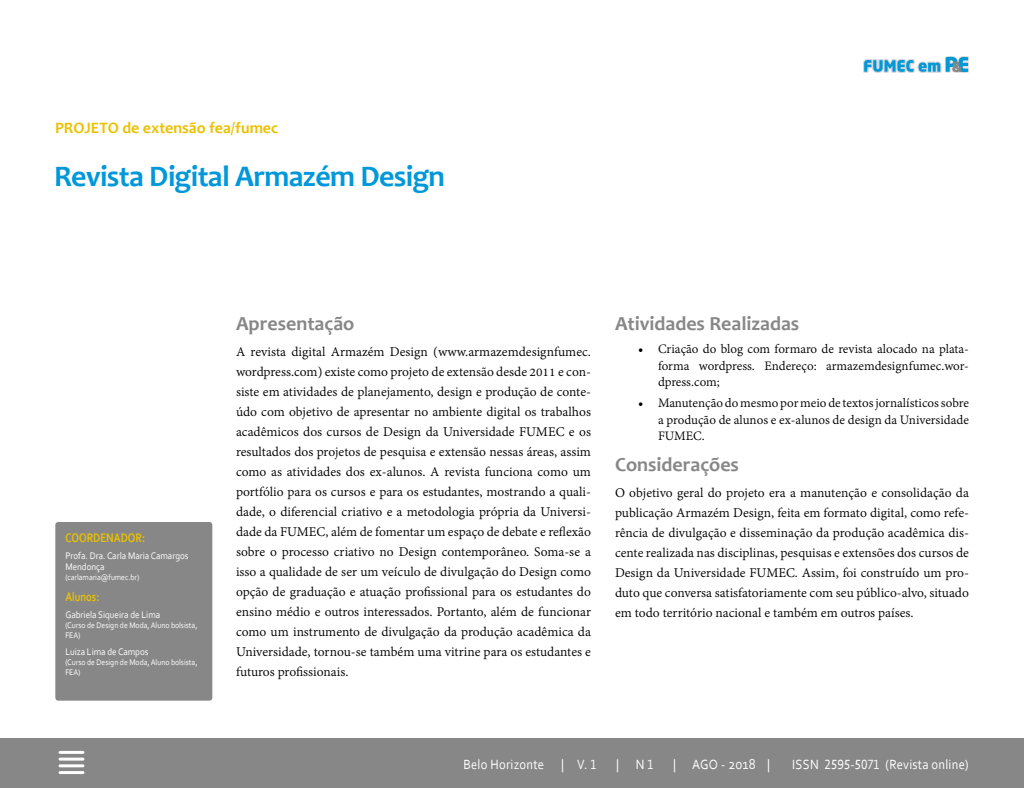
<style>
.page{position:relative;width:1024px;height:788px;background:#fff}
.page>*{position:absolute;margin:0;border:0;box-sizing:border-box;transform-origin:0 0}
.t1{font:700 30px "Candara";letter-spacing:-.02em;color:#0098da}
.t2{font:700 20px "Candara";color:#878787}
.t3{font:700 16px "Candara";color:#ecc100}
.t4{font:14.5px/20px "Adobe Devanagari";color:#000;text-align:justify}
.t5{font:14px/16.7px "Adobe Devanagari";color:#000;text-align:justify}
.t6{font:14px "Corbel";letter-spacing:.02em;color:#fff;scale:.9 1}
.t7{font:700 13px "Corbel";color:#ecc100;scale:.8 1}
.t8{font:10px/11px "Corbel";color:#fff;scale:.9 1}
.t9{font:8.5px/10px "Corbel";color:#fff;scale:.9 1}
.s1{font-size:15px}
</style>
<div class="page">
<svg style="left:863px;top:56px;width:106px;height:17px"></svg>
<div style="left:0;top:738px;width:1024px;height:50px;background:#878787"></div>
<hr style="left:60px;top:771px;width:23px;height:3px;background:#fff">
<hr style="left:60px;top:751px;width:23px;height:3px;background:#fff">
<hr style="left:60px;top:764px;width:23px;height:3px;background:#fff">
<hr style="left:60px;top:758px;width:23px;height:3px;background:#fff">
<div style="left:55px;top:522px;width:157px;height:179px;background:#878787;border-radius:3px"></div>
<p class="t3" style="left:55px;top:117px;width:225px">PROJETO de extensão fea/fumec</p>
<h1 class="t1" style="left:54px;top:157px;width:393px">Revista Digital Armazém Design</h1>
<p class="t7" style="left:65px;top:529px;width:101px">COORDENADOR:</p>
<p class="t8" style="left:65px;top:550px;width:138px">Profa. Dra. Carla Maria Camargos<br>Mendonça</p>
<p class="t9" style="left:65px;top:572px;width:84px">(carlamaria@fumec.br)</p>
<p class="t7" style="left:65px;top:588px;width:44px">Alunos:</p>
<p class="t8" style="left:65px;top:609px;width:107px">Gabriela Siqueira de Lima</p>
<p class="t9" style="left:65px;top:620px;width:148px">(Curso de Design de Moda, Aluno bolsista,<br>FEA)</p>
<p class="t8" style="left:65px;top:646px;width:94px">Luiza Lima de Campos</p>
<p class="t9" style="left:65px;top:657px;width:148px">(Curso de Design de Moda, Aluno bolsista,<br>FEA)</p>
<h2 class="t2" style="left:236px;top:311px;width:120px">Apresentação</h2>
<p class="t4" style="left:236px;top:343px;width:357px">A revista digital Armazém Design (www.armazemdesignfumec. wordpress.com) existe como projeto de extensão desde 2011 e con&shy;siste em atividades de planejamento, design e produção de conte&shy;údo com objetivo de apresentar no ambiente digital os trabalhos acadêmicos dos cursos de Design da Universidade FUMEC e os resultados dos projetos de pesquisa e extensão nessas áreas, assim como as atividades dos ex-alunos. A revista funciona como um portfólio para os cursos e para os estudantes, mostrando a quali&shy;dade, o diferencial criativo e a metodologia própria da Universi&shy;dade da FUMEC, além de fomentar um espaço de debate e reflexão sobre o processo criativo no Design contemporâneo. Soma-se a isso a qualidade de ser um veículo de divulgação do Design como opção de graduação e atuação profissional para os estudantes do ensino médio e outros interessados. Portanto, além de funcionar como um instrumento de divulgação da produção acadêmica da Universidade, tornou-se também uma vitrine para os estudantes e futuros profissionais.</p>
<h2 class="t2" style="left:615px;top:311px;width:186px">Atividades Realizadas</h2>
<p class="t5" style="left:658px;top:342px;width:313px;text-indent:-20px">• Criação do blog com formaro de revista alocado na plata&shy;forma wordpress. Endereço: armazemdesignfumec.wor&shy;dpress.com;</p>
<p class="t5" style="left:658px;top:396px;width:313px;text-indent:-20px">• Manutenção do mesmo por meio de textos jornalísticos sobre a produção de alunos e ex-alunos de design da Universidade FUMEC.</p>
<h2 class="t2" style="left:615px;top:452px;width:126px">Considerações</h2>
<p class="t4" style="left:615px;top:484px;width:356px">O objetivo geral do projeto era a manutenção e consolidação da publicação Armazém Design, feita em formato digital, como refe&shy;rência de divulgação e disseminação da produção acadêmica dis&shy;cente realizada nas disciplinas, pesquisas e extensões dos cursos de Design da Universidade FUMEC. Assim, foi construído um pro&shy;duto que conversa satisfatoriamente com seu público-alvo, situado em todo território nacional e também em outros países.</p>
<p class="t6" style="left:463px;top:756px;width:149px">Belo Horizonte | V. 1</p>
<p class="t6" style="left:616px;top:756px;width:43px">| N 1</p>
<p class="t6" style="left:673px;top:756px;width:109px">| AGO - <span class="s1">2018</span> |</p>
<p class="t6" style="left:792px;top:756px;width:198px">ISSN 2595-5071 (Revista online)</p>
</div>
